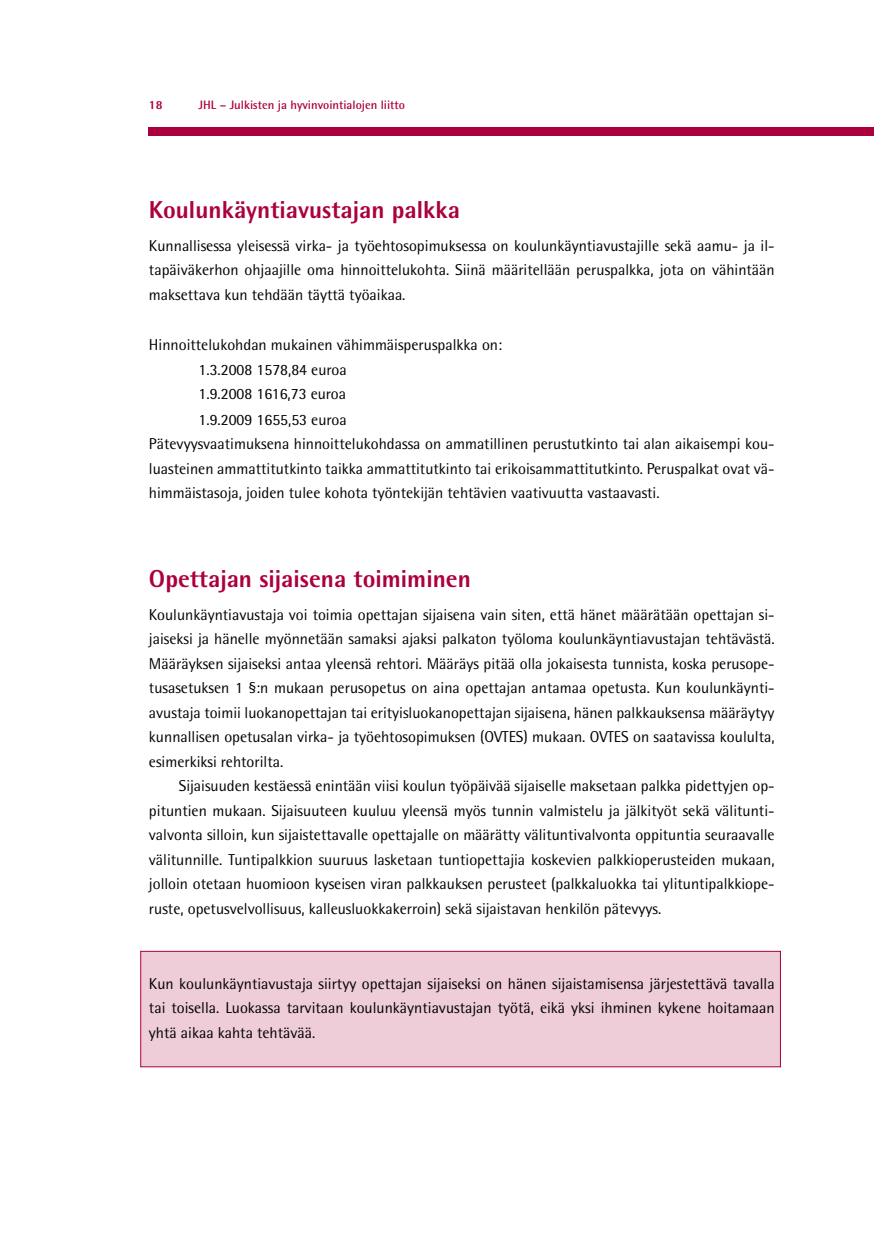
<style>
.page{position:relative;width:874px;height:1241px;background:#fff}
.page>*{position:absolute;margin:0;border:0;box-sizing:border-box;transform-origin:0 0}
.Otsikko_2{font:800 24.5px "Rotis Semi Sans";color:#ac003e}
.Leipis_eka_kpl{font:15.75px/24.5px "Rotis Semi Sans";color:#000;text-align:justify}
.Leipis{font:15.75px/24.5px "Rotis Semi Sans";color:#000;text-align:justify}
.Luettelo{font:15.75px "Rotis Semi Sans";color:#000}
.t1{font:700 12.25px "Rotis Semi Sans";color:#ac003e}
.t2{font:800 12.25px "Rotis Semi Sans";color:#ac003e}
</style>
<div class="page">
<div style="left:149px;top:127px;width:724px;height:8px;background:#ac003e"></div>
<div style="left:141px;top:951px;width:639px;height:115px;background:#eeccd8"></div>
<div style="left:140px;top:950px;width:640px;height:117px;border:1px solid #ac003e"></div>
<p class="t2" style="left:149px;top:97px;width:15px">18</p>
<p class="t1" style="left:198px;top:97px;width:208px">JHL – Julkisten ja hyvinvointialojen liitto</p>
<p class="Otsikko_2" style="left:149px;top:194px;width:312px">Koulunkäyntiavustajan palkka</p>
<p class="Leipis_eka_kpl" style="left:149px;top:233px;width:627px">Kunnallisessa yleisessä virka- ja työehtosopimuksessa on koulunkäyntiavustajille sekä aamu- ja il&shy;tapäiväkerhon ohjaajille oma hinnoittelukohta. Siinä määritellään peruspalkka, jota on vähintään maksettava kun tehdään täyttä työaikaa.</p>
<p class="Leipis_eka_kpl" style="left:149px;top:332px;width:354px">Hinnoittelukohdan mukainen vähimmäisperuspalkka on:</p>
<p class="Luettelo" style="left:198px;top:360px;width:149px">1.3.2008 1578,84 euroa</p>
<p class="Luettelo" style="left:198px;top:385px;width:149px">1.9.2008 1616,73 euroa</p>
<p class="Luettelo" style="left:198px;top:410px;width:149px">1.9.2009 1655,53 euroa</p>
<p class="Leipis_eka_kpl" style="left:149px;top:431px;width:627px">Pätevyysvaatimuksena hinnoittelukohdassa on ammatillinen perustutkinto tai alan aikaisempi kou&shy;luasteinen ammattitutkinto taikka ammattitutkinto tai erikoisammattitutkinto. Peruspalkat ovat vä&shy;himmäistasoja, joiden tulee kohota työntekijän tehtävien vaativuutta vastaavasti.</p>
<p class="Otsikko_2" style="left:149px;top:562px;width:323px">Opettajan sijaisena toimiminen</p>
<p class="Leipis_eka_kpl" style="left:149px;top:601px;width:627px">Koulunkäyntiavustaja voi toimia opettajan sijaisena vain siten, että hänet määrätään opettajan si&shy;jaiseksi ja hänelle myönnetään samaksi ajaksi palkaton työloma koulunkäyntiavustajan tehtävästä.<br>Määräyksen sijaiseksi antaa yleensä rehtori. Määräys pitää olla jokaisesta tunnista, koska perusope&shy;tusasetuksen 1 §:n mukaan perusopetus on aina opettajan antamaa opetusta. Kun koulunkäynti&shy;avustaja toimii luokanopettajan tai erityisluokanopettajan sijaisena, hänen palkkauksensa määräytyy kunnallisen opetusalan virka- ja työehtosopimuksen (OVTES) mukaan. OVTES on saatavissa koululta, esimerkiksi rehtorilta.</p>
<p class="Leipis" style="left:149px;top:773px;width:627px;text-indent:30px">Sijaisuuden kestäessä enintään viisi koulun työpäivää sijaiselle maksetaan palkka pidettyjen op&shy;pituntien mukaan. Sijaisuuteen kuuluu yleensä myös tunnin valmistelu ja jälkityöt sekä välitunti&shy;valvonta silloin, kun sijaistettavalle opettajalle on määrätty välituntivalvonta oppituntia seuraavalle välitunnille. Tuntipalkkion suuruus lasketaan tuntiopettajia koskevien palkkioperusteiden mukaan, jolloin otetaan huomioon kyseisen viran palkkauksen perusteet (palkkaluokka tai ylituntipalkkiope&shy;ruste, opetusvelvollisuus, kalleusluokkakerroin) sekä sijaistavan henkilön pätevyys.</p>
<p class="Leipis_eka_kpl" style="left:149px;top:970px;width:627px">Kun koulunkäyntiavustaja siirtyy opettajan sijaiseksi on hänen sijaistamisensa järjestettävä tavalla tai toisella. Luokassa tarvitaan koulunkäyntiavustajan työtä, eikä yksi ihminen kykene hoitamaan yhtä aikaa kahta tehtävää.</p>
</div>
